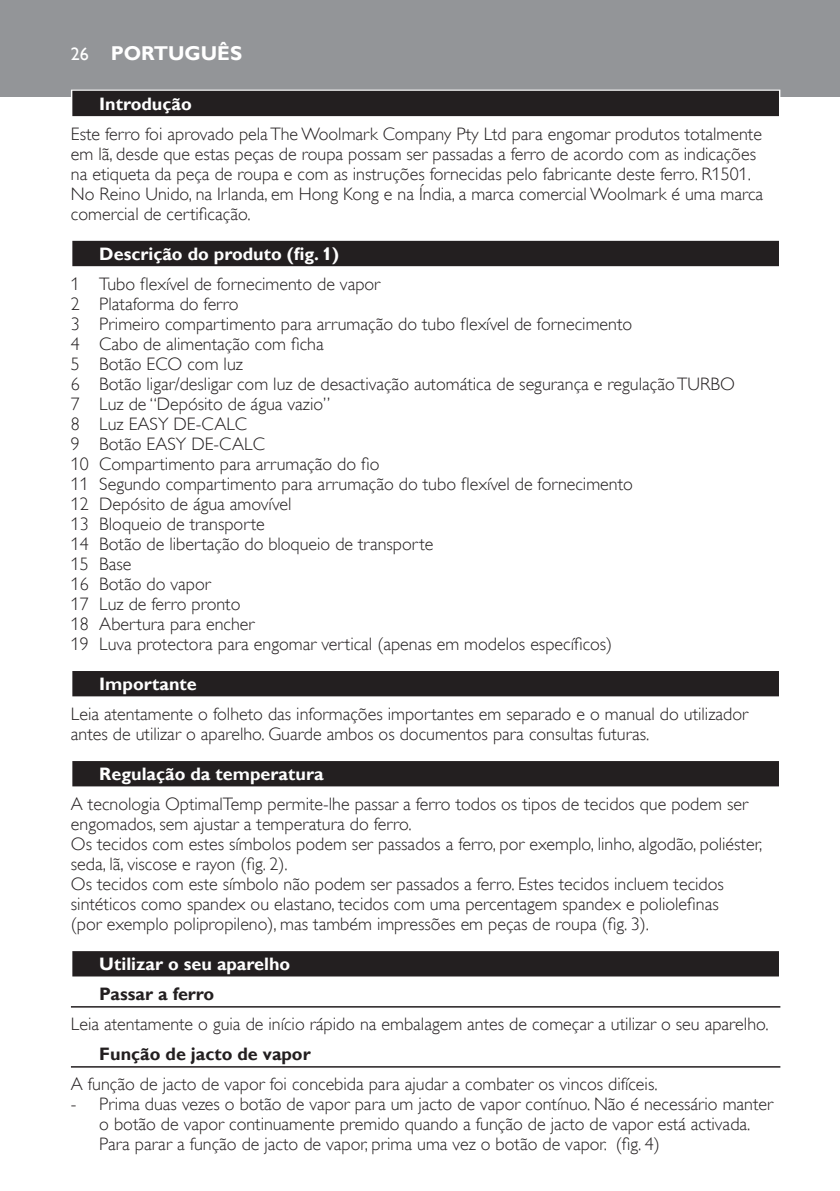
<style>
.page{position:relative;width:840px;height:1191px;background:#fff}
.page>*{position:absolute;margin:0;border:0;box-sizing:border-box;transform-origin:0 0}
.t1{font:700 20px "Gill Sans Alt One WGL";color:#fff}
.t2{font:18px/20px "Gill Sans Alt One WGL Light";color:#231f20}
.t3{font:700 18px "Gill Sans Alt One WGL";color:#fff}
.t4{font:700 18px "Gill Sans Alt One WGL";color:#231f20}
.t5{font:18px "Gill Sans Alt One WGL";color:#fff}
</style>
<div class="page">
<div style="left:0;top:0;width:839px;height:96px;background:#939598"></div>
<div style="left:71px;top:90px;width:709px;height:28px;background:#e4e3e3"></div>
<div style="left:72px;top:91px;width:706px;height:25px;background:#231f20"></div>
<div style="left:71px;top:240px;width:709px;height:28px;background:#d5d4d5"></div>
<div style="left:72px;top:241px;width:706px;height:25px;background:#231f20"></div>
<div style="left:71px;top:670px;width:709px;height:28px;background:#acaaab"></div>
<div style="left:72px;top:671px;width:706px;height:25px;background:#231f20"></div>
<div style="left:71px;top:760px;width:709px;height:28px;background:#a3a1a2"></div>
<div style="left:72px;top:761px;width:706px;height:25px;background:#231f20"></div>
<div style="left:71px;top:950px;width:709px;height:28px;background:#918f8f"></div>
<div style="left:72px;top:951px;width:706px;height:25px;background:#231f20"></div>
<hr style="left:71px;top:1006px;width:709px;height:1px;background:#231f20">
<hr style="left:71px;top:1066px;width:709px;height:1px;background:#231f20">
<p class="t5" style="left:71px;top:42px;width:19px">26</p>
<p class="t1" style="left:111px;top:40px;width:133px">PORTUGUÊS</p>
<p class="t3" style="left:99px;top:92px;width:94px">Introdução</p>
<p class="t2" style="left:71px;top:124px;width:693px">Este ferro foi aprovado pela The Woolmark Company Pty Ltd para engomar produtos totalmente em lã, desde que estas peças de roupa possam ser passadas a ferro de acordo com as indicações na etiqueta da peça de roupa e com as instruções fornecidas pelo fabricante deste ferro. R1501.<br>No Reino Unido, na Irlanda, em Hong Kong e na Índia, a marca comercial Woolmark é uma marca comercial de certificação.</p>
<p class="t3" style="left:99px;top:242px;width:241px">Descrição do produto (fig. 1)</p>
<p class="t2" style="left:71px;top:274px;width:665px">1 Tubo flexível de fornecimento de vapor<br>2 Plataforma do ferro<br>3 Primeiro compartimento para arrumação do tubo flexível de fornecimento<br>4 Cabo de alimentação com ficha<br>5 Botão ECO com luz<br>6 Botão ligar/desligar com luz de desactivação automática de segurança e regulação TURBO 7 Luz de “Depósito de água vazio”<br>8 Luz EASY DE-CALC<br>9 Botão EASY DE-CALC<br>10 Compartimento para arrumação do fio<br>11 Segundo compartimento para arrumação do tubo flexível de fornecimento<br>12 Depósito de água amovível<br>13 Bloqueio de transporte<br>14 Botão de libertação do bloqueio de transporte<br>15 Base<br>16 Botão do vapor<br>17 Luz de ferro pronto<br>18 Abertura para encher<br>19 Luva protectora para engomar vertical (apenas em modelos específicos)</p>
<p class="t3" style="left:99px;top:672px;width:99px">Importante</p>
<p class="t2" style="left:71px;top:704px;width:678px">Leia atentamente o folheto das informações importantes em separado e o manual do utilizador antes de utilizar o aparelho. Guarde ambos os documentos para consultas futuras.</p>
<p class="t3" style="left:99px;top:762px;width:226px">Regulação da temperatura</p>
<p class="t2" style="left:71px;top:794px;width:692px">A tecnologia OptimalTemp permite-lhe passar a ferro todos os tipos de tecidos que podem ser engomados, sem ajustar a temperatura do ferro.<br>Os tecidos com estes símbolos podem ser passados a ferro, por exemplo, linho, algodão, poliéster, seda, lã, viscose e rayon (fig. 2).<br>Os tecidos com este símbolo não podem ser passados a ferro. Estes tecidos incluem tecidos sintéticos como spandex ou elastano, tecidos com uma percentagem spandex e poliolefinas<br>(por exemplo polipropileno), mas também impressões em peças de roupa (fig. 3).</p>
<p class="t3" style="left:99px;top:952px;width:192px">Utilizar o seu aparelho</p>
<p class="t4" style="left:99px;top:982px;width:116px">Passar a ferro</p>
<p class="t2" style="left:71px;top:1014px;width:698px">Leia atentamente o guia de início rápido na embalagem antes de começar a utilizar o seu aparelho.</p>
<p class="t4" style="left:99px;top:1042px;width:213px">Função de jacto de vapor</p>
<p class="t2" style="left:71px;top:1074px;width:587px">A função de jacto de vapor foi concebida para ajudar a combater os vincos difíceis.</p>
<p class="t2" style="left:99px;top:1094px;width:675px;text-indent:-28px">- Prima duas vezes o botão de vapor para um jacto de vapor contínuo. Não é necessário manter o botão de vapor continuamente premido quando a função de jacto de vapor está activada.<br>Para parar a função de jacto de vapor, prima uma vez o botão de vapor. (fig. 4)</p>
</div>
